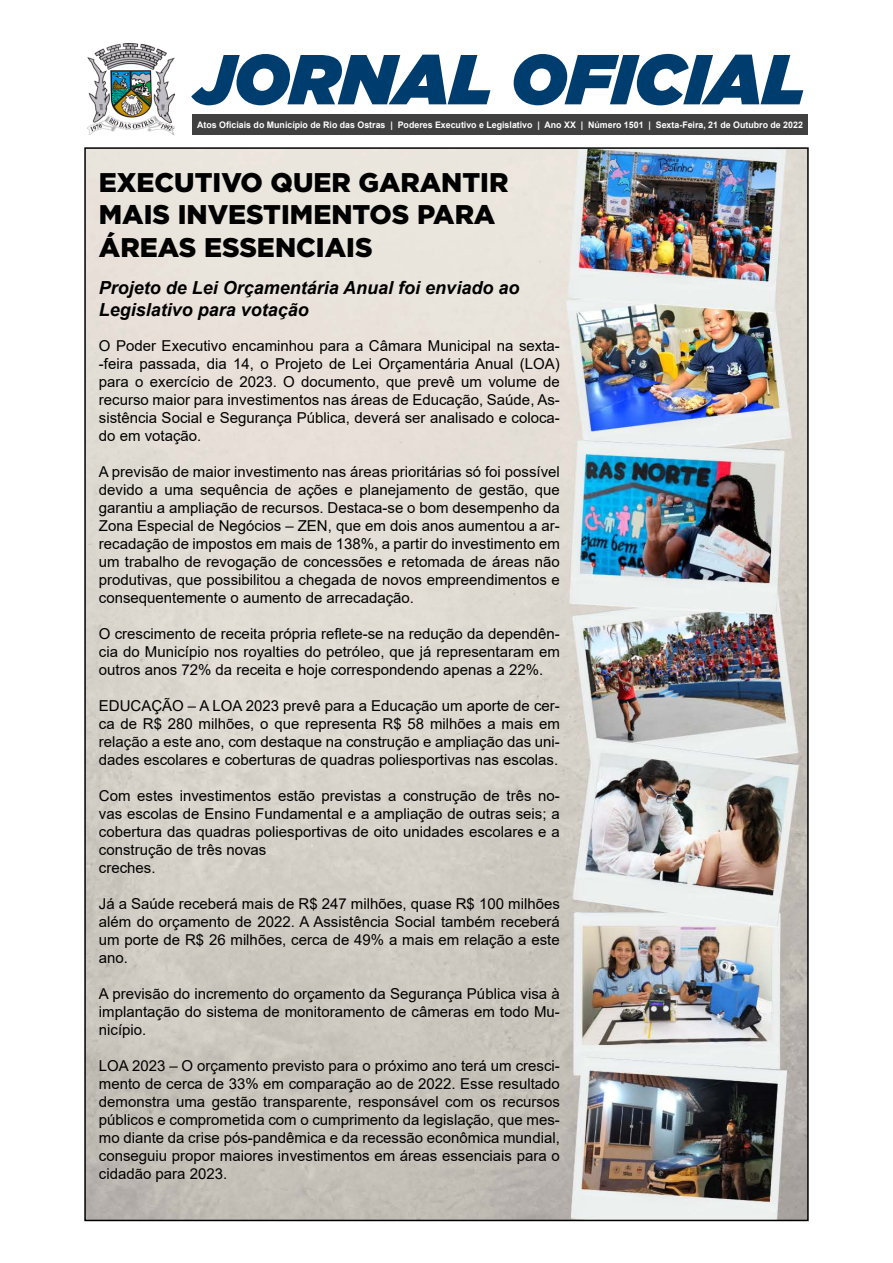
<style>
.page{position:relative;width:893px;height:1263px;background:#fff}
.page>*{position:absolute;margin:0;border:0;box-sizing:border-box;transform-origin:0 0}
.t1{font:italic 900 70.5px "Gotham";color:#003d6f}
.t2{font:900 27px/32.4px "Gotham";color:#000}
.t3{font:italic 700 18px/21.6px "Arial";color:#000}
.t4{font:15px/18px "Arial";color:#000;text-align:justify}
.t5{font:700 9px "Arial";color:#fff}
</style>
<div class="page">
<img style="left:87px;top:150px;width:719px;height:1068px">
<div style="left:192px;top:114px;width:616px;height:21px;background:#404040"></div>
<img style="left:88px;top:43px;width:87px;height:92px">
<h1 class="t1" style="left:194px;top:38px;width:613px">JORNAL OFICIAL</h1>
<p class="t5" style="left:197px;top:118px;width:607px">Atos Oficiais do Município de Rio das Ostras | Poderes Executivo e Legislativo | Ano XX | Número 1501 | Sexta-Feira, 21 de Outubro de 2022</p>
<h2 class="t2" style="left:99px;top:165px;width:411px">EXECUTIVO QUER GARANTIR<br>MAIS INVESTIMENTOS PARA<br>ÁREAS ESSENCIAIS</h2>
<p class="t3" style="left:99px;top:278px;width:422px">Projeto de Lei Orçamentária Anual foi enviado ao<br>Legislativo para votação</p>
<p class="t4" style="left:99px;top:337px;width:462px">O Poder Executivo encaminhou para a Câmara Municipal na sexta--feira passada, dia 14, o Projeto de Lei Orçamentária Anual (LOA) para o exercício de 2023. O documento, que prevê um volume de recurso maior para investimentos nas áreas de Educação, Saúde, As&shy;sistência Social e Segurança Pública, deverá ser analisado e coloca&shy;do em votação.</p>
<p class="t4" style="left:99px;top:463px;width:462px">A previsão de maior investimento nas áreas prioritárias só foi possível devido a uma sequência de ações e planejamento de gestão, que garantiu a ampliação de recursos. Destaca-se o bom desempenho da Zona Especial de Negócios – ZEN, que em dois anos aumentou a ar&shy;recadação de impostos em mais de 138%, a partir do investimento em um trabalho de revogação de concessões e retomada de áreas não produtivas, que possibilitou a chegada de novos empreendimentos e consequentemente o aumento de arrecadação.</p>
<p class="t4" style="left:99px;top:625px;width:463px">O crescimento de receita própria reflete-se na redução da dependên&shy;cia do Município nos royalties do petróleo, que já representaram em outros anos 72% da receita e hoje correspondendo apenas a 22%.</p>
<p class="t4" style="left:99px;top:697px;width:462px">EDUCAÇÃO – A LOA 2023 prevê para a Educação um aporte de cer&shy;ca de R$ 280 milhões, o que representa R$ 58 milhões a mais em relação a este ano, com destaque na construção e ampliação das uni&shy;dades escolares e coberturas de quadras poliesportivas nas escolas.</p>
<p class="t4" style="left:99px;top:787px;width:462px;text-align:left">Com estes investimentos estão previstas a construção de três no&shy;vas escolas de Ensino Fundamental e a ampliação de outras seis; a cobertura das quadras poliesportivas de oito unidades escolares e a construção de três novas<br>creches.</p>
<p class="t4" style="left:99px;top:895px;width:462px">Já a Saúde receberá mais de R$ 247 milhões, quase R$ 100 milhões além do orçamento de 2022. A Assistência Social também receberá um porte de R$ 26 milhões, cerca de 49% a mais em relação a este ano.</p>
<p class="t4" style="left:99px;top:985px;width:462px">A previsão do incremento do orçamento da Segurança Pública visa à implantação do sistema de monitoramento de câmeras em todo Mu&shy;nicípio.</p>
<p class="t4" style="left:99px;top:1057px;width:462px">LOA 2023 – O orçamento previsto para o próximo ano terá um cresci&shy;mento de cerca de 33% em comparação ao de 2022. Esse resultado demonstra uma gestão transparente, responsável com os recursos públicos e comprometida com o cumprimento da legislação, que mes&shy;mo diante da crise pós-pandêmica e da recessão econômica mundial, conseguiu propor maiores investimentos em áreas essenciais para o cidadão para 2023.</p>
</div>
